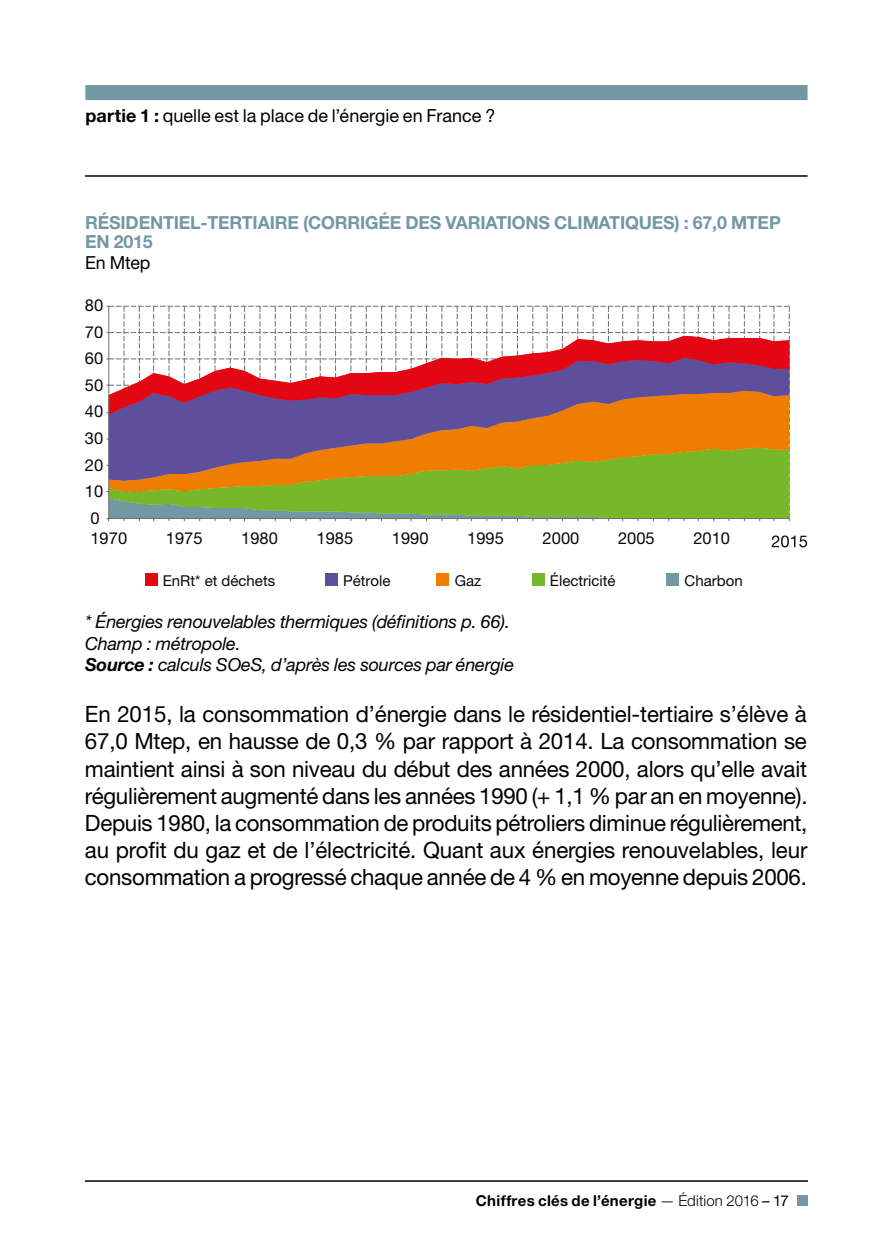
<style>
.page{position:relative;width:893px;height:1259px;background:#fff}
.page>*{position:absolute;margin:0;border:0;box-sizing:border-box;transform-origin:0 0}
.t1{font:22.5px/27px "Helvetica Neue LT Std";letter-spacing:-.01em;color:#000;text-align:justify}
.t2{font:italic 18px/21px "Helvetica Neue LT Std";letter-spacing:-.01em;color:#000}
.t3{font:700 18px/19.5px "Helvetica Neue LT Std";letter-spacing:-.01em;color:#7298a4}
.t4{font:18px "Helvetica Neue LT Std";color:#000}
.t5{font:16.5px "Helvetica Neue LT Std";color:#0a0909}
.t6{font:15px "Helvetica Neue LT Std";color:#0a0909}
.t7{font:700 15px "Helvetica Neue LT Std";letter-spacing:.02em;color:#000}
.s1{font-weight:700}
.s2{font-weight:300}
.s3{font-weight:400}
</style>
<div class="page">
<div style="left:797px;top:1195px;width:11px;height:11px;background:#7298a4"></div>
<hr style="left:85px;top:1180px;width:723px;height:1px;background:#000">
<div style="left:85px;top:85px;width:722px;height:15px;background:#7298a4"></div>
<hr style="left:85px;top:175px;width:722px;height:2px;background:#000">
<svg style="left:106px;top:306px;width:684px;height:215px"></svg>
<svg style="left:772px;top:535px;width:35px;height:12px"></svg>
<div style="left:145px;top:573px;width:13px;height:12px;background:#e30613"></div>
<div style="left:325px;top:573px;width:13px;height:12px;background:#5e4f9c"></div>
<div style="left:436px;top:573px;width:13px;height:12px;background:#ef7d00"></div>
<div style="left:532px;top:573px;width:13px;height:12px;background:#76b82a"></div>
<div style="left:666px;top:573px;width:13px;height:12px;background:#7298a4"></div>
<p class="t4" style="left:85px;top:105px;width:411px"><span class="s1">partie 1 :</span> quelle est la place de l’énergie en France ?</p>
<p class="t3" style="left:85px;top:212px;width:697px">RÉSIDENTIEL-TERTIAIRE (CORRIGÉE DES VARIATIONS CLIMATIQUES) : 67,0 MTEP<br>EN 2015</p>
<p class="t4" style="left:85px;top:252px;width:67px">En Mtep</p>
<p class="t5" style="left:85px;top:295px;width:20px">80</p>
<p class="t5" style="left:85px;top:322px;width:20px">70</p>
<p class="t5" style="left:85px;top:348px;width:20px">60</p>
<p class="t5" style="left:85px;top:375px;width:20px">50</p>
<p class="t5" style="left:85px;top:402px;width:20px">40</p>
<p class="t5" style="left:85px;top:428px;width:20px">30</p>
<p class="t5" style="left:85px;top:455px;width:20px">20</p>
<p class="t5" style="left:85px;top:481px;width:20px">10</p>
<p class="t5" style="left:90px;top:508px;width:11px">0</p>
<p class="t5" style="left:90px;top:528px;width:38px">1970</p>
<p class="t5" style="left:166px;top:528px;width:38px">1975</p>
<p class="t5" style="left:241px;top:528px;width:38px">1980</p>
<p class="t5" style="left:317px;top:528px;width:38px">1985</p>
<p class="t5" style="left:392px;top:528px;width:38px">1990</p>
<p class="t5" style="left:467px;top:528px;width:38px">1995</p>
<p class="t5" style="left:543px;top:528px;width:38px">2000</p>
<p class="t5" style="left:618px;top:528px;width:38px">2005</p>
<p class="t5" style="left:693px;top:528px;width:38px">2010</p>
<p class="t6" style="left:163px;top:571px;width:114px">EnRt* et déchets</p>
<p class="t6" style="left:343px;top:571px;width:49px">Pétrole</p>
<p class="t6" style="left:455px;top:571px;width:28px">Gaz</p>
<p class="t6" style="left:550px;top:571px;width:67px">Électricité</p>
<p class="t6" style="left:685px;top:571px;width:60px">Charbon</p>
<p class="t2" style="left:85px;top:611px;width:430px">* Énergies renouvelables thermiques (définitions p. 66).<br>Champ : métropole.<br><span class="s1">Source :</span> calculs SOeS, d’après les sources par énergie</p>
<p class="t1" style="left:85px;top:700px;width:724px">En 2015, la consommation d’énergie dans le résidentiel-tertiaire s’élève à 67,0 Mtep, en hausse de 0,3 % par rapport à 2014. La consommation se maintient ainsi à son niveau du début des années 2000, alors qu’elle avait régulièrement augmenté dans les années 1990 (+ 1,1 % par an en moyenne).<br>Depuis 1980, la consommation de produits pétroliers diminue régulièrement, au profit du gaz et de l’électricité. Quant aux énergies renouvelables, leur consommation a progressé chaque année de 4 % en moyenne depuis 2006.</p>
<p class="t7" style="left:476px;top:1191px;width:314px">Chiffres clés de l’énergie <span class="s2">— Édition 2016</span> <span class="s3">– 17</span></p>
</div>
